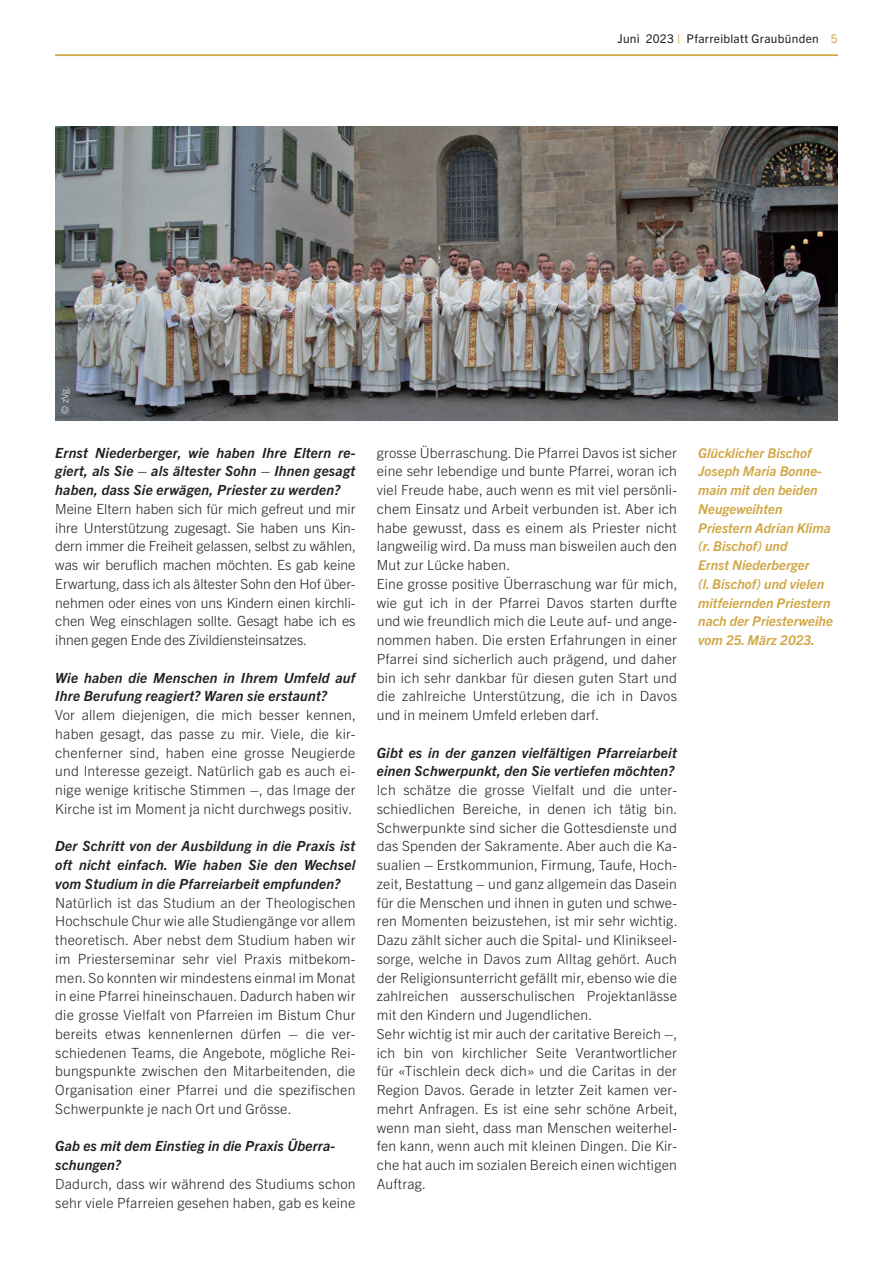
<style>
.page{position:relative;width:893px;height:1263px;background:#fff}
.page>*{position:absolute;margin:0;border:0;box-sizing:border-box;transform-origin:0 0}
.t1{font:300 14.1px/18.8px "Trade Gothic Next LT Pro";letter-spacing:.015em;color:#231f20;text-align:justify}
.t2{font:italic 700 14.1px/18.8px "Trade Gothic Next LT Pro";letter-spacing:.015em;color:#231f20}
.t3{font:italic 700 13.5px/18.8px "Trade Gothic Next LT Pro";color:#d1a644}
.t4{font:12px "Trade Gothic Next LT Pro";letter-spacing:.025em;color:#231f20}
.t5{font:300 9.75px "Trade Gothic Next LT Pro";color:#edefef}
.s1{color:#d1a644}
</style>
<div class="page">
<hr style="left:55px;top:55px;width:783px;height:1px;background:#d1a644">
<img style="left:55px;top:126px;width:783px;height:294px">
<p class="t4" style="left:617px;top:31px;width:222px">Juni 2023 <span class="s1">|</span> Pfarreiblatt Graubünden <span class="s1">5</span></p>
<p class="t5" style="left:58px;top:414px;width:29px;rotate:-90deg">© zVg.</p>
<p class="t2" style="left:55px;top:442px;width:302px;text-align:justify">Ernst Niederberger, wie haben Ihre Eltern re&shy;giert, als Sie – als ältester Sohn – Ihnen gesagt haben, dass Sie erwägen, Priester zu werden?</p>
<p class="t1" style="left:55px;top:498px;width:302px">Meine Eltern haben sich für mich gefreut und mir ihre Unterstützung zugesagt. Sie haben uns Kin&shy;dern immer die Freiheit gelassen, selbst zu wählen, was wir beruflich machen möchten. Es gab keine Erwartung, dass ich als ältester Sohn den Hof über&shy;nehmen oder eines von uns Kindern einen kirchli&shy;chen Weg einschlagen sollte. Gesagt habe ich es ihnen gegen Ende des Zivildiensteinsatzes.</p>
<p class="t2" style="left:55px;top:667px;width:302px">Wie haben die Menschen in Ihrem Umfeld auf<br>Ihre Berufung reagiert? Waren sie erstaunt?</p>
<p class="t1" style="left:55px;top:705px;width:302px">Vor allem diejenigen, die mich besser kennen, haben gesagt, das passe zu mir. Viele, die kir&shy;chenferner sind, haben eine grosse Neugierde und Interesse gezeigt. Natürlich gab es auch ei&shy;nige wenige kritische Stimmen –, das Image der Kirche ist im Moment ja nicht durchwegs positiv.</p>
<p class="t2" style="left:55px;top:836px;width:302px;text-align:justify">Der Schritt von der Ausbildung in die Praxis ist oft nicht einfach. Wie haben Sie den Wechsel vom Studium in die Pfarreiarbeit empfunden?</p>
<p class="t1" style="left:55px;top:892px;width:302px">Natürlich ist das Studium an der Theologischen Hochschule Chur wie alle Studiengänge vor allem theoretisch. Aber nebst dem Studium haben wir im Priesterseminar sehr viel Praxis mitbekom&shy;men. So konnten wir mindestens einmal im Monat in eine Pfarrei hineinschauen. Dadurch haben wir die grosse Vielfalt von Pfarreien im Bistum Chur bereits etwas kennenlernen dürfen – die ver&shy;schiedenen Teams, die Angebote, mögliche Rei&shy;bungspunkte zwischen den Mitarbeitenden, die Organisation einer Pfarrei und die spezifischen Schwerpunkte je nach Ort und Grösse.</p>
<p class="t2" style="left:55px;top:1136px;width:281px">Gab es mit dem Einstieg in die Praxis Überra&shy;schungen?</p>
<p class="t1" style="left:55px;top:1173px;width:302px">Dadurch, dass wir während des Studiums schon sehr viele Pfarreien gesehen haben, gab es keine</p>
<p class="t1" style="left:377px;top:442px;width:302px;text-align:left">grosse Überraschung. Die Pfarrei Davos ist sicher eine sehr lebendige und bunte Pfarrei, woran ich viel Freude habe, auch wenn es mit viel persönli&shy;chem Einsatz und Arbeit verbunden ist. Aber ich habe gewusst, dass es einem als Priester nicht langweilig wird. Da muss man bisweilen auch den Mut zur Lücke haben.<br>Eine grosse positive Überraschung war für mich, wie gut ich in der Pfarrei Davos starten durfte und wie freundlich mich die Leute auf- und ange&shy;nommen haben. Die ersten Erfahrungen in einer Pfarrei sind sicherlich auch prägend, und daher bin ich sehr dankbar für diesen guten Start und die zahlreiche Unterstützung, die ich in Davos und in meinem Umfeld erleben darf.</p>
<p class="t2" style="left:377px;top:742px;width:302px">Gibt es in der ganzen vielfältigen Pfarreiarbeit einen Schwerpunkt, den Sie vertiefen möchten?</p>
<p class="t1" style="left:377px;top:780px;width:302px;text-align:left">Ich schätze die grosse Vielfalt und die unter&shy;schiedlichen Bereiche, in denen ich tätig bin.<br>Schwerpunkte sind sicher die Gottesdienste und das Spenden der Sakramente. Aber auch die Ka&shy;sualien – Erstkommunion, Firmung, Taufe, Hoch&shy;zeit, Bestattung – und ganz allgemein das Dasein für die Menschen und ihnen in guten und schwe&shy;ren Momenten beizustehen, ist mir sehr wichtig.<br>Dazu zählt sicher auch die Spital- und Klinikseel&shy;sorge, welche in Davos zum Alltag gehört. Auch der Religionsunterricht gefällt mir, ebenso wie die zahlreichen ausserschulischen Projektanlässe mit den Kindern und Jugendlichen.<br>Sehr wichtig ist mir auch der caritative Bereich –, ich bin von kirchlicher Seite Verantwortlicher für «Tischlein deck dich» und die Caritas in der Region Davos. Gerade in letzter Zeit kamen ver&shy;mehrt Anfragen. Es ist eine sehr schöne Arbeit, wenn man sieht, dass man Menschen weiterhel&shy;fen kann, wenn auch mit kleinen Dingen. Die Kir&shy;che hat auch im sozialen Bereich einen wichtigen Auftrag.</p>
<p class="t3" style="left:698px;top:442px;width:136px">Glücklicher Bischof<br>Joseph Maria Bonne&shy;main mit den beiden<br>Neugeweihten<br>Priestern Adrian Klima (r. Bischof) und<br>Ernst Niederberger<br>(l. Bischof) und vielen mitfeiernden Priestern nach der Priesterweihe vom 25. März 2023.</p>
</div>
